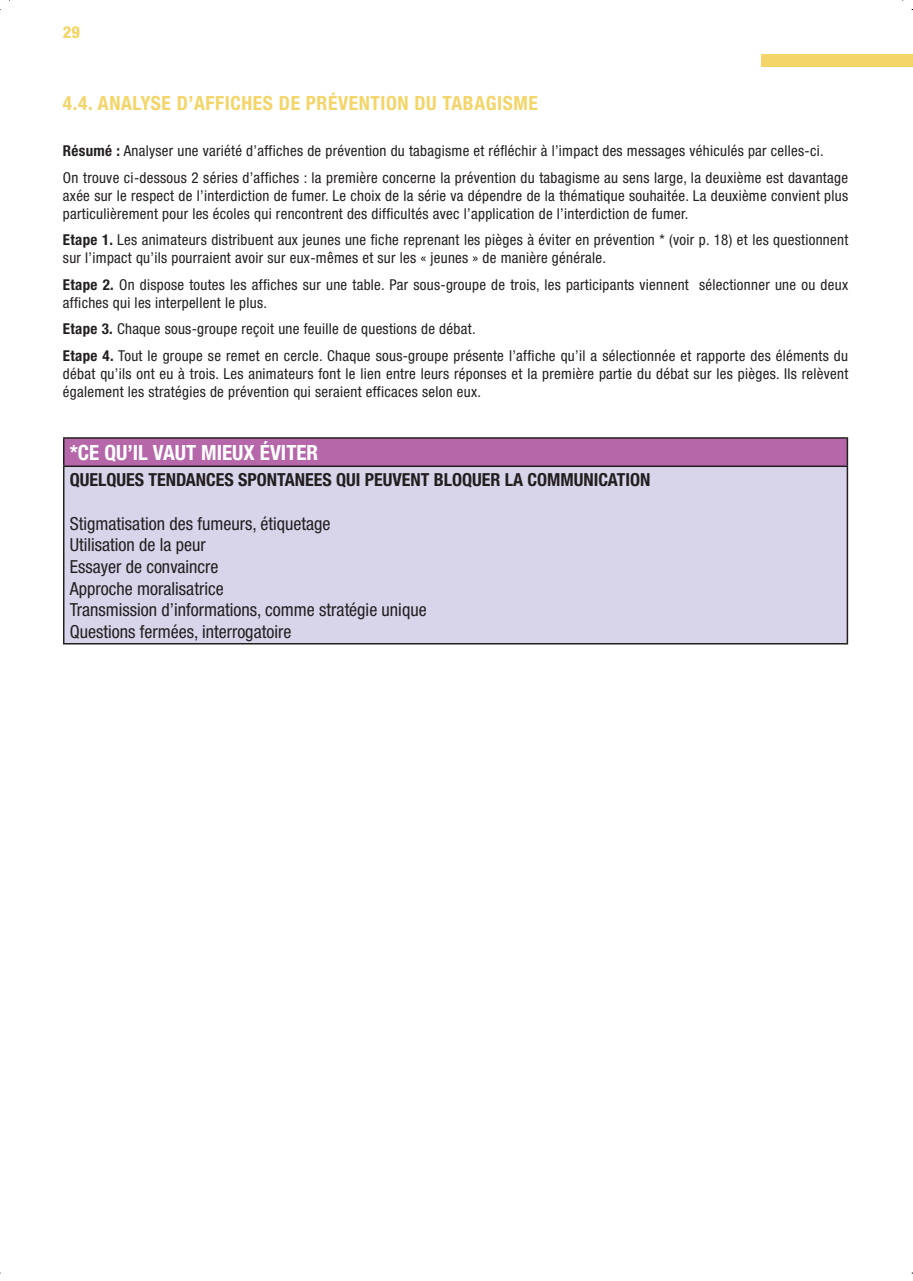
<style>
.page{position:relative;width:913px;height:1281px;background:#fff}
.page>*{position:absolute;margin:0;border:0;box-sizing:border-box;transform-origin:0 0}
.t1{font:700 condensed 21px "Helvetica Neue";color:#fff}
.t2{font:700 condensed 19.5px "Helvetica Neue";letter-spacing:.03em;color:#f3d569}
.t3{font:condensed 18px/21.6px "Helvetica Neue";color:#231f20}
.t4{font:700 condensed 18px "Helvetica Neue";color:#231f20}
.t5{font:800 condensed 16.5px "Helvetica Neue";color:#f3d569}
.t6{font:condensed 15px/18px "Helvetica Neue";letter-spacing:.02em;color:#231f20}
.s1{font-weight:700}
</style>
<div class="page">
<div style="left:761px;top:54px;width:152px;height:13px;background:#f3d569"></div>
<div style="left:64px;top:438px;width:783px;height:28px;background:#b567a9"></div>
<div style="left:64px;top:466px;width:783px;height:177px;background:#d8d4ea"></div>
<hr style="left:63px;top:437px;width:785px;height:1px;background:#231f20">
<svg style="left:63px;top:438px;width:1px;height:27px"></svg>
<hr style="left:846px;top:438px;width:2px;height:27px;background:#231f20">
<hr style="left:63px;top:465px;width:785px;height:2px;background:#231f20">
<hr style="left:63px;top:467px;width:1px;height:176px;background:#231f20">
<hr style="left:846px;top:467px;width:2px;height:176px;background:#231f20">
<hr style="left:63px;top:643px;width:785px;height:1px;background:#231f20">
<p class="t5" style="left:63px;top:22px;width:19px">29</p>
<h2 class="t2" style="left:63px;top:91px;width:47px">4.4. ANALYSE</h2>
<h2 class="t2" style="left:177px;top:91px;width:59px">D’AFFICHES</h2>
<h2 class="t2" style="left:279px;top:91px;width:71px">DE PRÉVENTION</h2>
<h2 class="t2" style="left:414px;top:91px;width:40px">DU TABAGISME</h2>
<p class="t6" style="left:63px;top:137px;width:786px;line-height:26.5px"><span class="s1">RÉSUMÉ :</span> Analyser une variété d’affiches de prévention du tabagisme et réfléchir à l’impact des messages véhiculés par celles-ci.<br>On trouve ci-dessous 2 séries d’affiches : la première concerne la prévention du tabagisme au sens large, la deuxième est davantage</p>
<p class="t6" style="left:63px;top:186px;width:787px">axée sur le respect de l’interdiction de fumer. Le choix de la série va dépendre de la thématique souhaitée. La deuxième convient plus particulièrement pour les écoles qui rencontrent des difficultés avec l’application de l’interdiction de fumer.</p>
<p class="t6" style="left:63px;top:231px;width:787px"><span class="s1">ETAPE 1.</span> Les animateurs distribuent aux jeunes une fiche reprenant les pièges à éviter en prévention * (voir p. 18) et les questionnent sur l’impact qu’ils pourraient avoir sur eux-mêmes et sur les « jeunes » de manière générale.</p>
<p class="t6" style="left:63px;top:275px;width:786px"><span class="s1">ETAPE 2.</span> On dispose toutes les affiches sur une table. Par sous-groupe de trois, les participants viennent sélectionner une ou deux affiches qui les interpellent le plus.</p>
<p class="t6" style="left:63px;top:315px;width:786px;line-height:26.5px"><span class="s1">ETAPE 3.</span> Chaque sous-groupe reçoit une feuille de questions de débat.<br><span class="s1">ETAPE 4.</span> Tout le groupe se remet en cercle. Chaque sous-groupe présente l’affiche qu’il a sélectionnée et rapporte des éléments du</p>
<p class="t6" style="left:63px;top:364px;width:787px">débat qu’ils ont eu à trois. Les animateurs font le lien entre leurs réponses et la première partie du débat sur les pièges. Ils relèvent également les stratégies de prévention qui seraient efficaces selon eux.</p>
<h1 class="t1" style="left:70px;top:440px;width:250px">*CE QU’IL VAUT MIEUX ÉVITER</h1>
<p class="t4" style="left:70px;top:469px;width:57px">QUELQUES</p>
<p class="t4" style="left:148px;top:469px;width:48px">TEN DANCES</p>
<p class="t4" style="left:238px;top:469px;width:11px">SPONTANEES</p>
<p class="t4" style="left:336px;top:469px;width:39px">QUI PEUVENT</p>
<p class="t4" style="left:434px;top:469px;width:49px">BLOQUER</p>
<p class="t4" style="left:505px;top:469px;width:33px">LA COMMUNICATION</p>
<p class="t3" style="left:70px;top:512px;width:358px">Stigmatisation des fumeurs, étiquetage<br>Utilisation de la peur<br>Essayer de convaincre<br>Approche moralisatrice<br>Transmission d’informations, comme stratégie unique Questions fermées, interrogatoire</p>
</div>
